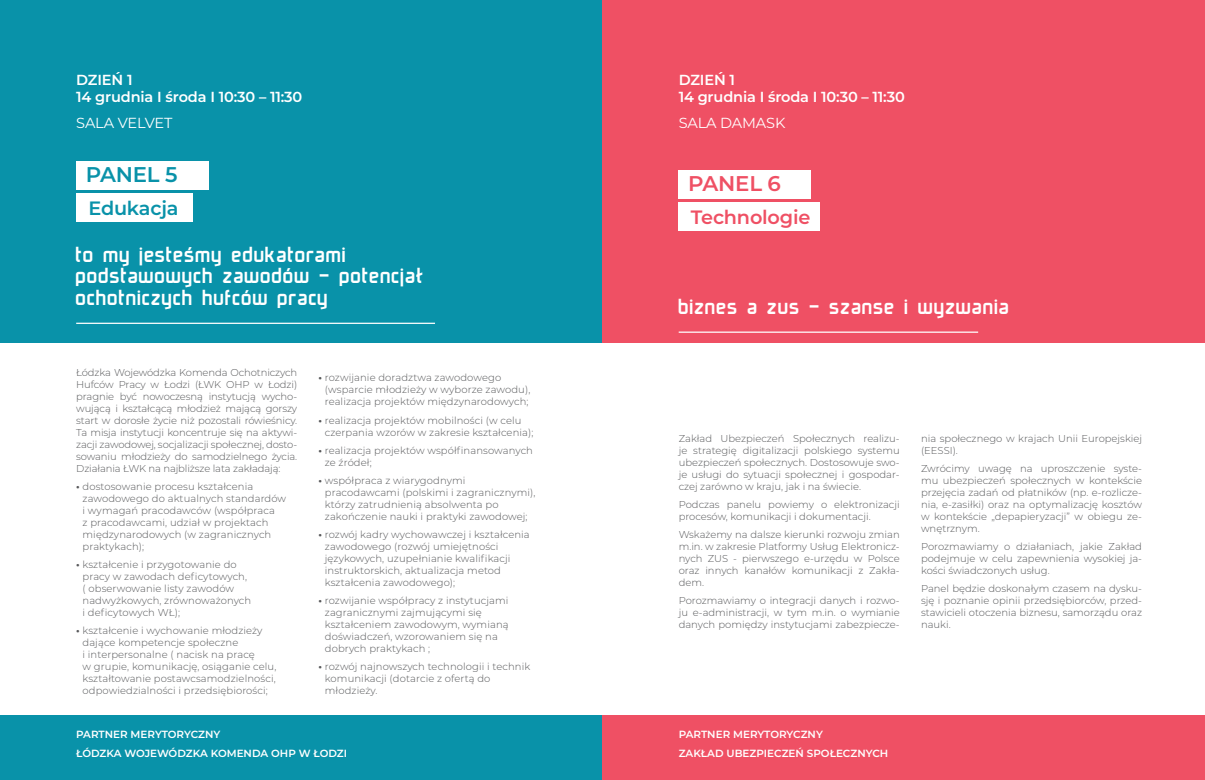
<style>
.page{position:relative;width:1205px;height:780px;background:#fff}
.page>*{position:absolute;margin:0;border:0;box-sizing:border-box;transform-origin:0 0}
.t1{font:21.62px/21.6px "lodzer";color:#fff}
.t2{font:600 21.25px "Montserrat";letter-spacing:-.01em;color:#0992a9}
.t3{font:600 21.25px "Montserrat";letter-spacing:-.01em;color:#ef5064}
.t4{font:600 19.25px "Montserrat";letter-spacing:-.01em;color:#ef5064}
.t5{font:600 19.25px "Montserrat";letter-spacing:-.01em;color:#0992a9}
.t6{font:600 14.5px/17.5px "Montserrat";letter-spacing:-.01em;color:#fff}
.t7{font:14.5px "Montserrat";letter-spacing:-.01em;color:#fff}
.t8{font:600 10.38px "Montserrat";color:#fff}
.t9{font:300 10px/12px "Montserrat";letter-spacing:.01em;color:#57585a}
.s1{font-weight:700}
</style>
<div class="page">
<div style="left:0;top:0;width:602px;height:780px;background:#0992a9"></div>
<div style="left:76px;top:193px;width:116px;height:29px;background:#fff"></div>
<div style="left:76px;top:161px;width:132px;height:29px;background:#fff"></div>
<hr style="left:76px;top:322px;width:359px;height:2px;background:#fff">
<div style="left:0;top:344px;width:602px;height:371px;background:#fff"></div>
<div style="left:602px;top:0;width:603px;height:780px;background:#ef5064"></div>
<div style="left:679px;top:202px;width:141px;height:29px;background:#fff"></div>
<div style="left:679px;top:170px;width:132px;height:28px;background:#fff"></div>
<hr style="left:679px;top:331px;width:299px;height:2px;background:#fff">
<div style="left:602px;top:344px;width:603px;height:371px;background:#fff"></div>
<p class="t6" style="left:76px;top:70px;width:228px">DZIEŃ 1<br>14 grudnia I środa I 10:30 – 11:30</p>
<p class="t7" style="left:76px;top:113px;width:98px">SALA VELVET</p>
<p class="t2" style="left:86px;top:159px;width:93px">PANEL 5</p>
<p class="t5" style="left:88px;top:195px;width:92px">Edukacja</p>
<p class="t1" style="left:76px;top:243px;width:350px">to my jesteśmy edukatorami podstawowych zawodów – potencjał ochotniczych hufców pracy</p>
<p class="t9" style="left:76px;top:365px;width:223px;text-align:justify">Łódzka Wojewódzka Komenda Ochotniczych Hufców Pracy w Łodzi (ŁWK OHP w Łodzi) pragnie być nowoczesną instytucją wycho&shy;wującą i kształcącą młodzież mającą gorszy start w dorosłe życie niż pozostali rówieśnicy.<br>Ta misja instytucji koncentruje się na aktywi&shy;zacji zawodowej, socjalizacji społecznej, dosto&shy;sowaniu młodzieży do samodzielnego życia.<br>Działania ŁWK na najbliższe lata zakładają:</p>
<p class="t9" style="left:83px;top:480px;width:205px;text-indent:-6px"><span class="s1">•</span> dostosowanie procesu kształcenia zawodowego do aktualnych standardów i wymagań pracodawców (współpraca<br>z pracodawcami, udział w projektach międzynarodowych (w zagranicznych praktykach);</p>
<p class="t9" style="left:83px;top:558px;width:170px;text-indent:-6px"><span class="s1">•</span> kształcenie i przygotowanie do pracy w zawodach deficytowych, ( obserwowanie listy zawodów nadwyżkowych, zrównoważonych i deficytowych WŁ);</p>
<p class="t9" style="left:83px;top:624px;width:195px;text-indent:-6px"><span class="s1">•</span> kształcenie i wychowanie młodzieży dające kompetencje społeczne<br>i interpersonalne ( nacisk na pracę<br>w grupie, komunikację, osiąganie celu, kształtowanie postawcsamodzielności, odpowiedzialności i przedsiębiorości;</p>
<p class="t9" style="left:325px;top:371px;width:207px;text-indent:-6px"><span class="s1">•</span> rozwijanie doradztwa zawodowego (wsparcie młodzieży w wyborze zawodu), realizacja projektów międzynarodowych;</p>
<p class="t9" style="left:325px;top:413px;width:210px;text-indent:-6px"><span class="s1">•</span> realizacja projektów mobilności (w celu czerpania wzorów w zakresie kształcenia);</p>
<p class="t9" style="left:325px;top:443px;width:210px;text-indent:-6px"><span class="s1">•</span> realizacja projektów współfinansowanych ze źródeł;</p>
<p class="t9" style="left:325px;top:473px;width:212px;text-indent:-6px"><span class="s1">•</span> współpraca z wiarygodnymi pracodawcami (polskimi i zagranicznymi), którzy zatrudnienią absolwenta po zakończenie nauki i praktyki zawodowej;</p>
<p class="t9" style="left:325px;top:528px;width:206px;text-indent:-6px"><span class="s1">•</span> rozwój kadry wychowawczej i kształcenia zawodowego (rozwój umiejętności językowych, uzupełnianie kwalifikacji instruktorskich, aktualizacja metod kształcenia zawodowego);</p>
<p class="t9" style="left:325px;top:594px;width:185px;text-indent:-6px"><span class="s1">•</span> rozwijanie współpracy z instytucjami zagranicznymi zajmującymi się kształceniem zawodowym, wymianą doświadczeń, wzorowaniem się na dobrych praktykach ;</p>
<p class="t9" style="left:325px;top:660px;width:207px;text-indent:-6px"><span class="s1">•</span> rozwój najnowszych technologii i technik komunikacji (dotarcie z ofertą do młodzieży.</p>
<p class="t8" style="left:76px;top:727px;width:146px">PARTNER MERYTORYCZNY</p>
<p class="t8" style="left:76px;top:745px;width:272px">ŁÓDZKA WOJEWÓDZKA KOMENDA OHP W ŁODZI</p>
<p class="t6" style="left:679px;top:70px;width:228px">DZIEŃ 1<br>14 grudnia I środa I 10:30 – 11:30</p>
<p class="t7" style="left:679px;top:113px;width:108px">SALA DAMASK</p>
<p class="t3" style="left:688px;top:168px;width:94px">PANEL 6</p>
<p class="t4" style="left:691px;top:203px;width:121px">Technologie</p>
<p class="t1" style="left:679px;top:295px;width:333px">biznes a zus – szanse i wyzwania</p>
<p class="t9" style="left:679px;top:431px;width:223px;text-align:justify">Zakład Ubezpieczeń Społecznych realizu&shy;je strategię digitalizacji polskiego systemu ubezpieczeń społecznych. Dostosowuje swo&shy;je usługi do sytuacji społecznej i gospodar&shy;czej zarówno w kraju, jak i na świecie.</p>
<p class="t9" style="left:679px;top:497px;width:223px">Podczas panelu powiemy o elektronizacji procesów, komunikacji i dokumentacji.</p>
<p class="t9" style="left:679px;top:528px;width:223px;text-align:justify">Wskażemy na dalsze kierunki rozwoju zmian m.in. w zakresie Platformy Usług Elektronicz&shy;nych ZUS - pierwszego e-urzędu w Polsce oraz innych kanałów komunikacji z Zakła&shy;dem.</p>
<p class="t9" style="left:679px;top:594px;width:223px;text-align:justify">Porozmawiamy o integracji danych i rozwo&shy;ju e-administracji, w tym m.in. o wymianie danych pomiędzy instytucjami zabezpiecze-</p>
<p class="t9" style="left:921px;top:431px;width:222px">nia społecznego w krajach Unii Europejskiej (EESSI).</p>
<p class="t9" style="left:921px;top:461px;width:223px;text-align:justify">Zwrócimy uwagę na uproszczenie syste&shy;mu ubezpieczeń społecznych w kontekście przejęcia zadań od płatników (np. e-rozlicze&shy;nia, e-zasiłki) oraz na optymalizację kosztów w kontekście „depapieryzacji” w obiegu ze&shy;wnętrznym.</p>
<p class="t9" style="left:921px;top:540px;width:223px;text-align:justify">Porozmawiamy o działaniach, jakie Zakład podejmuje w celu zapewnienia wysokiej ja&shy;kości świadczonych usług.</p>
<p class="t9" style="left:921px;top:582px;width:223px;text-align:justify">Panel będzie doskonałym czasem na dysku&shy;sję i poznanie opinii przedsiębiorców, przed&shy;stawicieli otoczenia biznesu, samorządu oraz nauki.</p>
<p class="t8" style="left:679px;top:727px;width:146px">PARTNER MERYTORYCZNY</p>
<p class="t8" style="left:679px;top:745px;width:211px">ZAKŁAD UBEZPIECZEŃ SPOŁECZNYCH</p>
</div>
